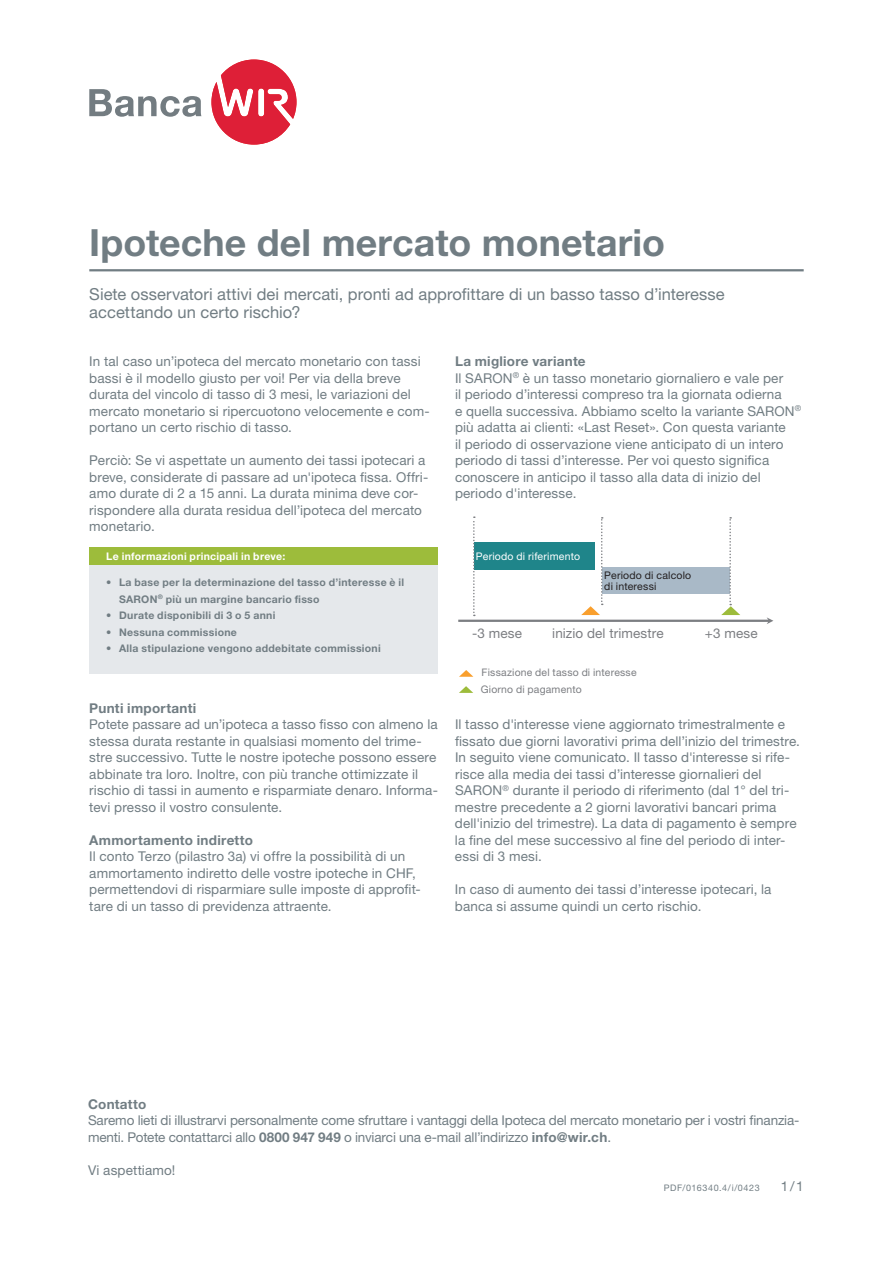
<style>
.page{position:relative;width:893px;height:1263px;background:#fff}
.page>*{position:absolute;margin:0;border:0;box-sizing:border-box;transform-origin:0 0}
.t1{font:700 37.5px "Helvetica Neue LT Pro";color:#717d83}
.t2{font:16.5px/18.1px "Helvetica Neue LT Pro";color:#717d83}
.t3{font:13.5px/16.5px "Helvetica Neue LT Pro";letter-spacing:.01em;color:#717d83}
.t4{font:13.5px/16.5px "Helvetica Neue LT Pro";letter-spacing:-.01em;color:#717d83}
.t5{font:700 13.5px "Helvetica Neue LT Pro";letter-spacing:.02em;color:#717d83}
.t6{font:13.5px "Helvetica Neue LT Pro";letter-spacing:.01em;color:#7c7e82}
.t7{font:700 10.5px/16.5px "Helvetica Neue LT Pro";letter-spacing:.025em;color:#717d83}
.t8{font:700 10.5px "Helvetica Neue LT Pro";letter-spacing:.025em;color:#fff}
.t9{font:10.5px/10.5px "Helvetica Neue LT Pro";letter-spacing:.015em;color:#231f20}
.t10{font:10.5px "Helvetica Neue LT Pro";letter-spacing:.015em;color:#fff}
.t11{font:10.35px "Helvetica Neue LT Pro";letter-spacing:.02em;color:#7c7e82}
.t12{font:9px "Helvetica Neue LT Pro";letter-spacing:.065em;color:#717d83}
.s1{font-weight:700}
</style>
<div class="page">
<div style="left:89px;top:548px;width:349px;height:18px;background:#9dbc3b"></div>
<div style="left:89px;top:566px;width:349px;height:108px;background:#e5e8eb"></div>
<hr style="left:89px;top:269px;width:715px;height:2px;background:#717d83">
<svg style="left:211px;top:60px;width:85px;height:85px"></svg>
<svg style="left:89px;top:89px;width:112px;height:28px"></svg>
<hr style="left:458px;top:620px;width:312px;height:2px;background:#7c7e82">
<svg style="left:767px;top:617px;width:6px;height:7px"></svg>
<div style="left:474px;top:542px;width:121px;height:28px;background:#1f858a"></div>
<div style="left:602px;top:568px;width:128px;height:26px;background:#a9b9c7"></div>
<svg style="left:459px;top:686px;width:14px;height:7px"></svg>
<svg style="left:459px;top:670px;width:14px;height:7px"></svg>
<svg style="left:473px;top:516px;width:2px;height:100px"></svg>
<svg style="left:581px;top:517px;width:22px;height:98px"></svg>
<svg style="left:721px;top:517px;width:19px;height:98px"></svg>
<h1 class="t1" style="left:89px;top:220px;width:577px">Ipoteche del mercato monetario</h1>
<p class="t2" style="left:89px;top:285px;width:637px">Siete osservatori attivi dei mercati, pronti ad approfittare di un basso tasso d’interesse accettando un certo rischio?</p>
<p class="t3" style="left:89px;top:353px;width:342px">In tal caso un’ipoteca del mercato monetario con tassi bassi è il modello giusto per voi! Per via della breve durata del vincolo di tasso di 3 mesi, le variazioni del mercato monetario si ripercuotono velocemente e com&shy;portano un certo rischio di tasso.</p>
<p class="t3" style="left:89px;top:452px;width:341px">Perciò: Se vi aspettate un aumento dei tassi ipotecari a breve, considerate di passare ad un'ipoteca fissa. Offri&shy;amo durate di 2 a 15 anni. La durata minima deve cor&shy;rispondere alla durata residua dell’ipoteca del mercato monetario.</p>
<p class="t8" style="left:106px;top:550px;width:180px">Le informazioni principali in breve:</p>
<p class="t7" style="left:119px;top:574px;width:287px;text-indent:-13px">• La base per la determinazione del tasso d’interesse è il<br>SARON<sup>®</sup> più un margine bancario fisso</p>
<p class="t7" style="left:106px;top:607px;width:171px">• Durate disponibili di 3 o 5 anni</p>
<p class="t7" style="left:106px;top:623px;width:132px">• Nessuna commissione</p>
<p class="t7" style="left:106px;top:640px;width:276px">• Alla stipulazione vengono addebitate commissioni</p>
<p class="t5" style="left:89px;top:699px;width:109px">Punti importanti</p>
<p class="t3" style="left:89px;top:716px;width:350px">Potete passare ad un’ipoteca a tasso fisso con almeno la stessa durata restante in qualsiasi momento del trime&shy;stre successivo. Tutte le nostre ipoteche possono essere abbinate tra loro. Inoltre, con più tranche ottimizzate il rischio di tassi in aumento e risparmiate denaro. Informa&shy;tevi presso il vostro consulente.</p>
<p class="t5" style="left:89px;top:831px;width:165px">Ammortamento indiretto</p>
<p class="t3" style="left:89px;top:848px;width:333px">Il conto Terzo (pilastro 3a) vi offre la possibilità di un ammortamento indiretto delle vostre ipoteche in CHF, permettendovi di risparmiare sulle imposte di approfit&shy;tare di un tasso di previdenza attraente.</p>
<p class="t3" style="left:455px;top:353px;width:348px"><span class="s1">La migliore variante<br></span>Il SARON<sup>®</sup> è un tasso monetario giornaliero e vale per<br>il periodo d’interessi compreso tra la giornata odierna<br>e quella successiva. Abbiamo scelto la variante SARON<sup>® </sup>più adatta ai clienti: «Last Reset». Con questa variante<br>il periodo di osservazione viene anticipato di un intero periodo di tassi d’interesse. Per voi questo significa conoscere in anticipo il tasso alla data di inizio del periodo d'interesse.</p>
<p class="t10" style="left:476px;top:549px;width:106px">Periodo di riferimento</p>
<p class="t9" style="left:604px;top:570px;width:89px">Periodo di calcolo di interessi</p>
<p class="t6" style="left:472px;top:625px;width:51px">-3 mese</p>
<p class="t6" style="left:552px;top:625px;width:113px">inizio del trimestre</p>
<p class="t6" style="left:705px;top:625px;width:54px">+3 mese</p>
<p class="t11" style="left:482px;top:666px;width:156px">Fissazione del tasso di interesse</p>
<p class="t11" style="left:481px;top:683px;width:102px">Giorno di pagamento</p>
<p class="t3" style="left:455px;top:716px;width:347px">Il tasso d'interesse viene aggiornato trimestralmente e fissato due giorni lavorativi prima dell’inizio del trimestre.<br>In seguito viene comunicato. Il tasso d'interesse si rife&shy;risce alla media dei tassi d’interesse giornalieri del SARON<sup>®</sup> durante il periodo di riferimento (dal 1° del tri&shy;mestre precedente a 2 giorni lavorativi bancari prima dell'inizio del trimestre). La data di pagamento è sempre la fine del mese successivo al fine del periodo di inter&shy;essi di 3 mesi.</p>
<p class="t3" style="left:455px;top:881px;width:318px">In caso di aumento dei tassi d’interesse ipotecari, la banca si assume quindi un certo rischio.</p>
<p class="t5" style="left:88px;top:1095px;width:60px">Contatto</p>
<p class="t4" style="left:88px;top:1112px;width:713px">Saremo lieti di illustrarvi personalmente come sfruttare i vantaggi della Ipoteca del mercato monetario per i vostri finanzia&shy;menti. Potete contattarci allo <span class="s1">0800 947 949</span> o inviarci una e-mail all’indirizzo <span class="s1">info@wir.ch</span>.</p>
<p class="t3" style="left:88px;top:1161px;width:89px">Vi aspettiamo!</p>
<p class="t12" style="left:664px;top:1182px;width:97px">PDF/016340.4/i/0423</p>
<p class="t3" style="left:781px;top:1178px;width:24px">1/1</p>
</div>
